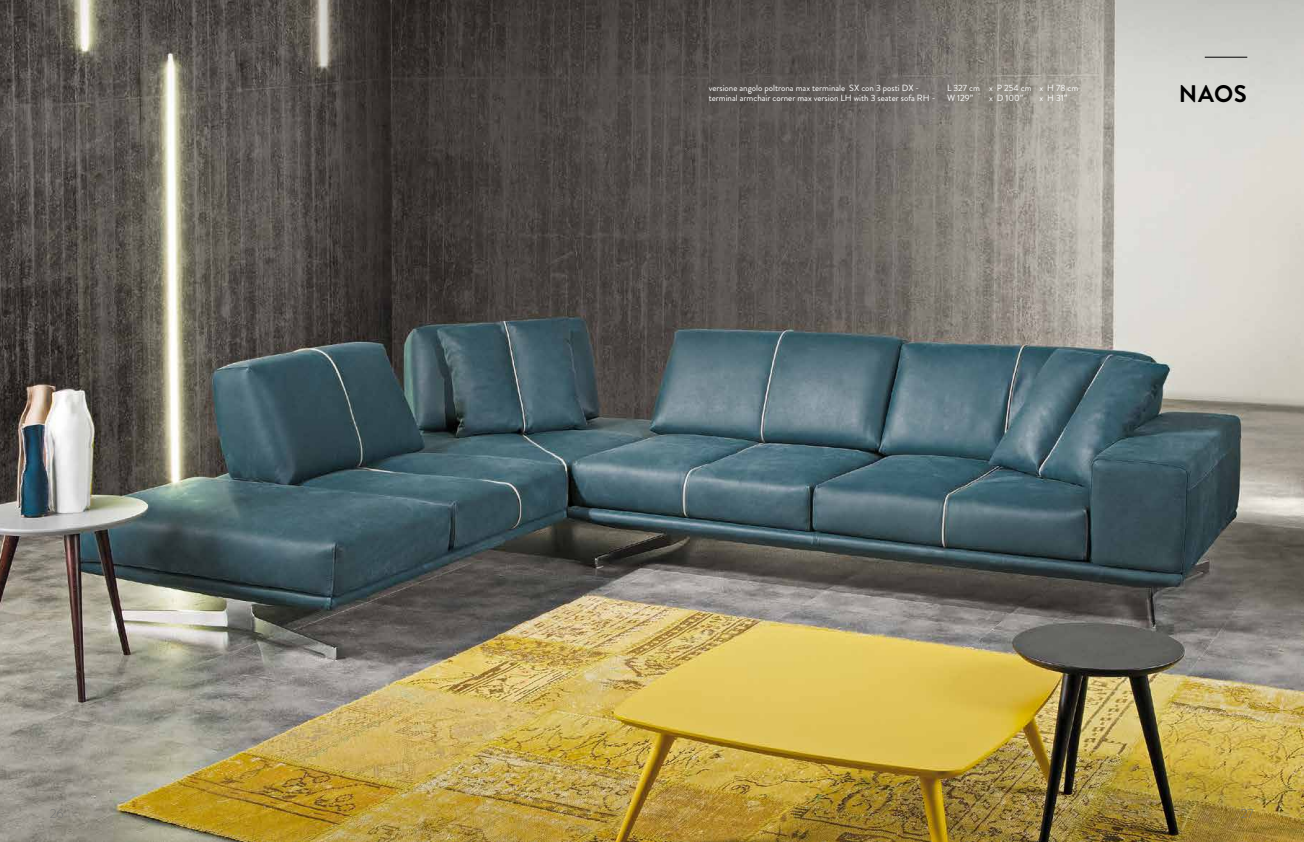
<style>
.page{position:relative;width:1304px;height:842px;background:#fff}
.page>*{position:absolute;margin:0;border:0;box-sizing:border-box;transform-origin:0 0}
.t1{font:700 24px "Brandon Grotesque";color:#000}
.t2{font:300 13px "Brandon Grotesque";color:#707172}
.t3{font:9px/10px "Brandon Grotesque";color:#fff}
</style>
<div class="page">
<img style="left:0;top:0;width:1304px;height:842px">
<hr style="left:1205px;top:57px;width:42px;height:1px;background:#000">
<p class="t3" style="left:709px;top:83px;width:228px">versione angolo poltrona max terminale SX con 3 posti DX - terminal armchair corner max version LH with 3 seater sofa RH -</p>
<p class="t3" style="left:947px;top:83px;width:34px">L 327 cm<br>W 129”</p>
<p class="t3" style="left:1039px;top:83px;width:40px">x H 78 cm x H 31”</p>
<p class="t3" style="left:989px;top:83px;width:44px">x P 254 cm x D 100”</p>
<h1 class="t1" style="left:1179px;top:77px;width:69px">NAOS</h1>
<h2 class="t2" style="left:50px;top:805px;width:16px">26</h2>
<h2 class="t2" style="left:1241px;top:805px;width:14px">27</h2>
</div>
